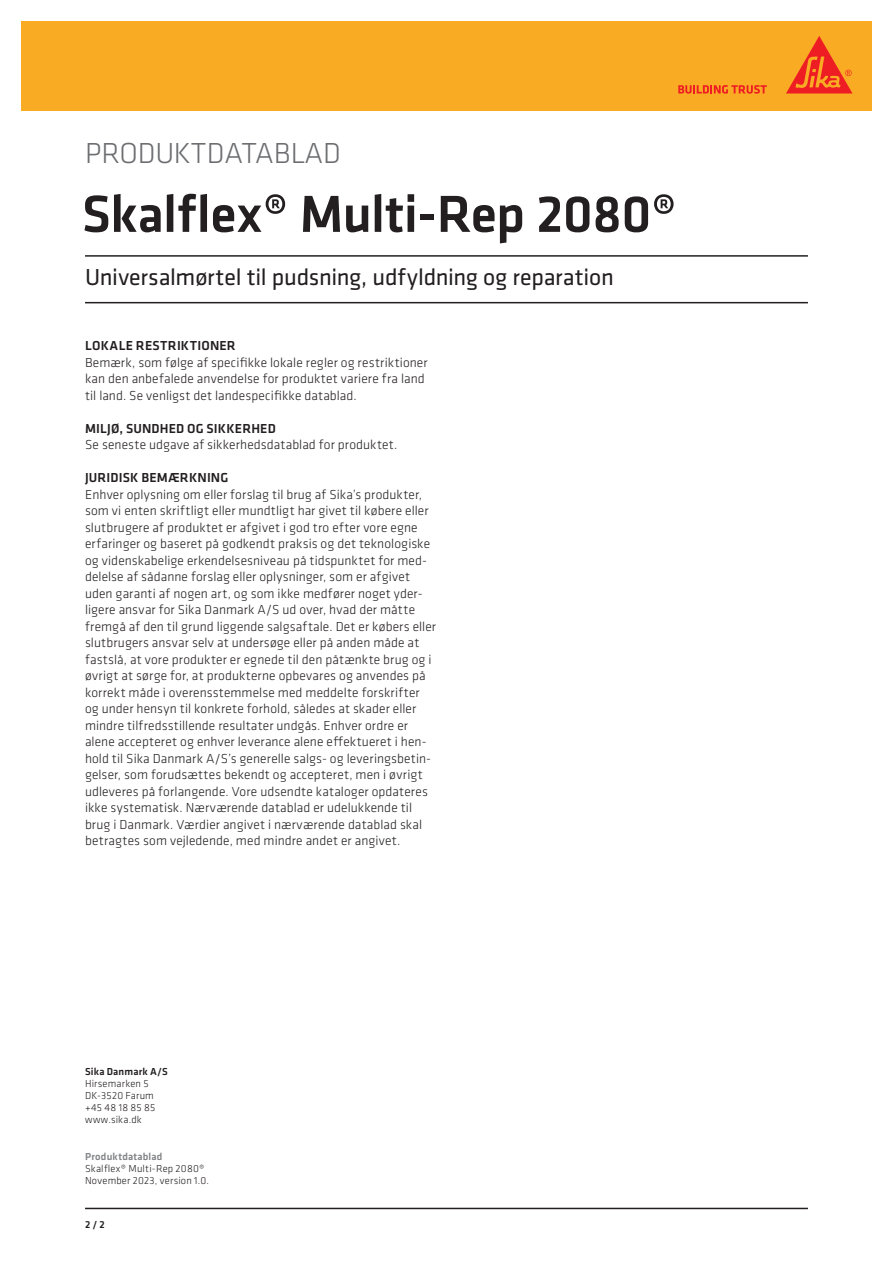
<style>
.page{position:relative;width:893px;height:1263px;background:#fff}
.page>*{position:absolute;margin:0;border:0;box-sizing:border-box;transform-origin:0 0}
.t1{font:500 54px "Klavika";letter-spacing:-.01em;color:#231f20}
.t2{font:300 30px "Klavika";letter-spacing:-.005em;color:#6c6d70}
.t3{font:24px "Klavika";letter-spacing:-.01em;color:#231f20}
.t4{font:300 13.5px/16.5px "Klavika";letter-spacing:.005em;color:#231f20}
.t5{font:500 13.5px "Klavika";letter-spacing:.01em;color:#231f20}
.Ny_brødteskt{font:300 10.5px "Klavika";letter-spacing:.02em;color:#231f20}
.t6{font:500 10.5px "Klavika";letter-spacing:.015em;color:#231f20}
.Ny_brødteskt-2{font:500 10.5px "Klavika";letter-spacing:.02em;color:#808285}
</style>
<div class="page">
<div style="left:21px;top:21px;width:851px;height:90px;background:#faab24"></div>
<svg style="left:678px;top:85px;width:89px;height:9px"></svg>
<svg style="left:786px;top:36px;width:66px;height:57px"></svg>
<hr style="left:85px;top:1208px;width:723px;height:1px;background:#231f20">
<hr style="left:85px;top:302px;width:723px;height:1px;background:#231f20">
<hr style="left:85px;top:255px;width:723px;height:2px;background:#231f20">
<h2 class="t2" style="left:85px;top:135px;width:257px">PRODUKTDATABLAD</h2>
<p class="t1" style="left:82px;top:177px;width:596px">Skalflex® Multi-Rep 2080®</p>
<p class="t3" style="left:85px;top:264px;width:530px">Universalmørtel til pudsning, udfyldning og reparation</p>
<p class="t5" style="left:85px;top:337px;width:152px">LOKALE RESTRIKTIONER</p>
<p class="t4" style="left:85px;top:354px;width:344px">Bemærk, som følge af specifikke lokale regler og restriktioner kan den anbefalede anvendelse for produktet variere fra land til land. Se venligst det landespecifikke datablad.</p>
<p class="t5" style="left:85px;top:419px;width:192px">MILJØ, SUNDHED OG SIKKERHED</p>
<p class="t4" style="left:85px;top:436px;width:314px">Se seneste udgave af sikkerhedsdatablad for produktet.</p>
<p class="t5" style="left:85px;top:469px;width:145px">JURIDISK BEMÆRKNING</p>
<p class="t4" style="left:85px;top:486px;width:353px">Enhver oplysning om eller forslag til brug af Sika’s produkter, som vi enten skriftligt eller mundtligt har givet til købere eller slutbrugere af produktet er afgivet i god tro efter vore egne erfaringer og baseret på godkendt praksis og det teknologiske og videnskabelige erkendelsesniveau på tidspunktet for med&shy;delelse af sådanne forslag eller oplysninger, som er afgivet uden garanti af nogen art, og som ikke medfører noget yder&shy;ligere ansvar for Sika Danmark A/S ud over, hvad der måtte fremgå af den til grund liggende salgsaftale. Det er købers eller slutbrugers ansvar selv at undersøge eller på anden måde at fastslå, at vore produkter er egnede til den påtænkte brug og i øvrigt at sørge for, at produkterne opbevares og anvendes på korrekt måde i overensstemmelse med meddelte forskrifter og under hensyn til konkrete forhold, således at skader eller mindre tilfredsstillende resultater undgås. Enhver ordre er alene accepteret og enhver leverance alene effektueret i hen&shy;hold til Sika Danmark A/S’s generelle salgs- og leveringsbetin&shy;gelser, som forudsættes bekendt og accepteret, men i øvrigt udleveres på forlangende. Vore udsendte kataloger opdateres ikke systematisk. Nærværende datablad er udelukkende til brug i Danmark. Værdier angivet i nærværende datablad skal betragtes som vejledende, med mindre andet er angivet.</p>
<p class="t6" style="left:85px;top:1065px;width:84px">Sika Danmark A/S</p>
<p class="Ny_brødteskt" style="left:85px;top:1077px;width:65px">Hirsemarken 5</p>
<p class="Ny_brødteskt" style="left:85px;top:1089px;width:70px">DK-3520 Farum</p>
<p class="Ny_brødteskt" style="left:85px;top:1101px;width:72px">+45 48 18 85 85</p>
<p class="Ny_brødteskt" style="left:85px;top:1113px;width:58px">www.sika.dk</p>
<p class="Ny_brødteskt-2" style="left:85px;top:1150px;width:79px">Produktdatablad</p>
<p class="Ny_brødteskt" style="left:85px;top:1162px;width:121px">Skalflex® Multi-Rep 2080®</p>
<p class="Ny_brødteskt" style="left:85px;top:1174px;width:125px">November 2023, version 1.0.</p>
<p class="t6" style="left:85px;top:1217px;width:21px">2 / 2</p>
</div>
